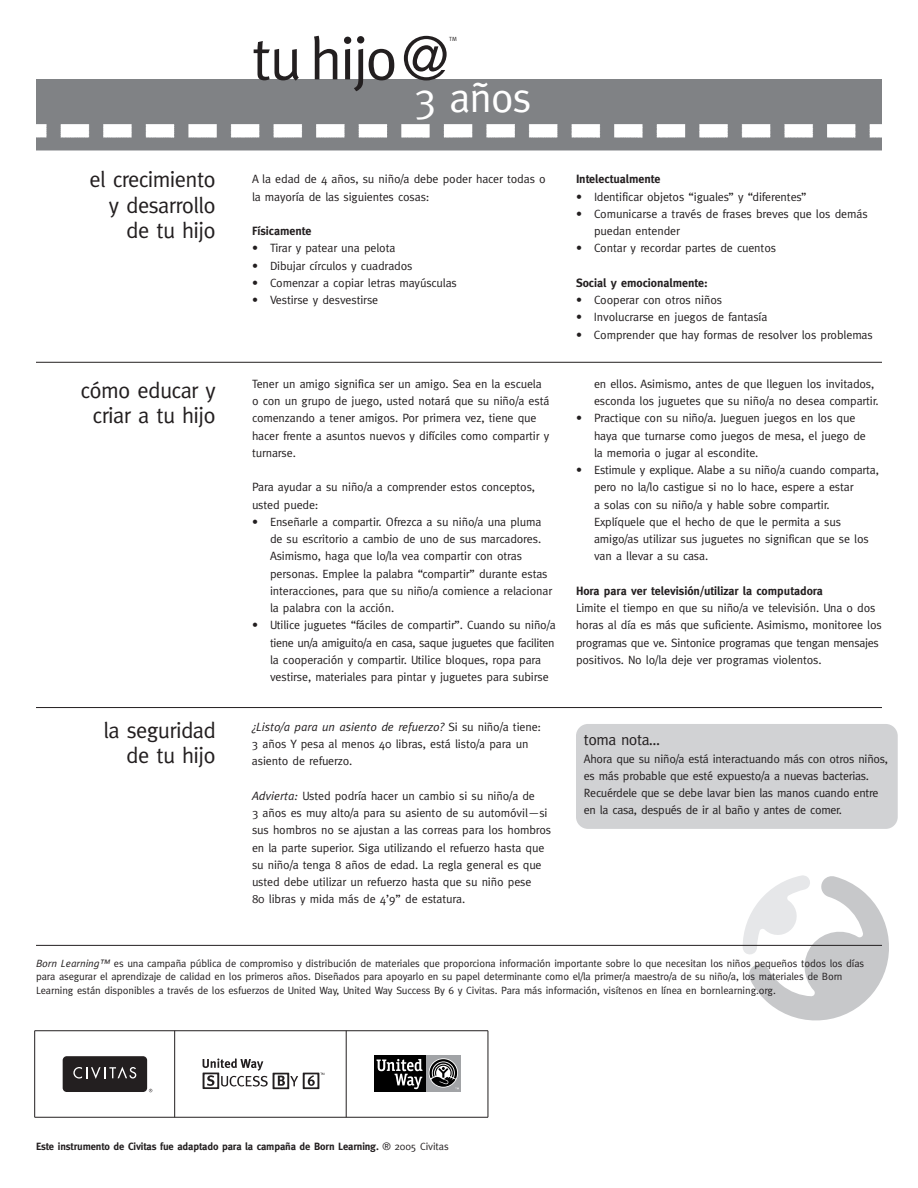
<style>
.page{position:relative;width:918px;height:1188px;background:#fff}
.page>*{position:absolute;margin:0;border:0;box-sizing:border-box;transform-origin:0 0}
.t1{font:60px "Meta";letter-spacing:-.03em;color:#231f20}
.t2{font:42px "Meta";color:#fff}
.t3{font:22.5px/25.5px "Meta";letter-spacing:-.025em;color:#231f20;text-align:right}
.t4{font:15.75px "Meta";letter-spacing:-.03em;color:#231f20}
.t5{font:12px/17.2px "Meta";letter-spacing:-.01em;color:#231f20}
.t6{font:700 12px "Meta";color:#231f20}
.t7{font:10.5px/13.5px "Meta";letter-spacing:-.01em;color:#231f20}
.t8{font:700 10.5px "Meta";letter-spacing:-.01em;color:#231f20}
.t9{font:6px "Meta";color:#231f20}
.s1{font-style:italic}
.s2{font-weight:400}
</style>
<div class="page">
<hr style="left:36px;top:707px;width:846px;height:1px;background:#231f20">
<img style="left:36px;top:79px;width:846px;height:72px">
<hr style="left:36px;top:362px;width:846px;height:1px;background:#231f20">
<div style="left:576px;top:724px;width:322px;height:105px;background:#d1d2d4;border-radius:12px"></div>
<svg style="left:743px;top:875px;width:146px;height:146px"></svg>
<hr style="left:36px;top:945px;width:846px;height:1px;background:#231f20">
<div style="left:426px;top:1055px;width:35px;height:37px;background:#a1a3a6"></div>
<svg style="left:429px;top:1058px;width:29px;height:30px"></svg>
<div style="left:374px;top:1055px;width:52px;height:37px;background:#000"></div>
<svg style="left:430px;top:1059px;width:29px;height:30px"></svg>
<svg style="left:376px;top:1059px;width:47px;height:30px"></svg>
<div style="left:63px;top:1056px;width:84px;height:36px;background:#231f20;border-radius:4px"></div>
<svg style="left:73px;top:1067px;width:63px;height:12px"></svg>
<svg style="left:203px;top:1058px;width:121px;height:31px"></svg>
<hr style="left:35px;top:1030px;width:453px;height:1px;background:#231f20">
<hr style="left:35px;top:1117px;width:453px;height:1px;background:#231f20">
<hr style="left:34px;top:1031px;width:1px;height:86px;background:#231f20">
<hr style="left:174px;top:1031px;width:1px;height:86px;background:#231f20">
<hr style="left:346px;top:1031px;width:1px;height:86px;background:#231f20">
<hr style="left:488px;top:1031px;width:1px;height:86px;background:#231f20">
<h3 class="t3" style="left:89px;top:168px;width:128px">el crecimiento y desarrollo de tu hijo</h3>
<h1 class="t1" style="left:252px;top:35px;width:199px">tu hijo@</h1>
<p class="t9" style="left:449px;top:36px;width:9px">TM</p>
<h2 class="t2" style="left:414px;top:81px;width:119px">3 años</h2>
<p class="t5" style="left:252px;top:171px;width:295px">A la edad de 4 años, su niño/a debe poder hacer todas o la mayoría de las siguientes cosas:</p>
<p class="t6" style="left:252px;top:226px;width:61px">Físicamente</p>
<p class="t5" style="left:252px;top:240px;width:145px">• Tirar y patear una pelota</p>
<p class="t5" style="left:252px;top:258px;width:162px">• Dibujar círculos y cuadrados</p>
<p class="t5" style="left:252px;top:275px;width:207px">• Comenzar a copiar letras mayúsculas</p>
<p class="t5" style="left:252px;top:292px;width:128px">• Vestirse y desvestirse</p>
<h3 class="t3" style="left:80px;top:379px;width:137px;text-align:center">cómo educar y criar a tu hijo</h3>
<p class="t5" style="left:252px;top:376px;width:299px">Tener un amigo significa ser un amigo. Sea en la escuela o con un grupo de juego, usted notará que su niño/a está comenzando a tener amigos. Por primera vez, tiene que hacer frente a asuntos nuevos y difíciles como compartir y turnarse.</p>
<p class="t5" style="left:252px;top:479px;width:285px">Para ayudar a su niño/a a comprender estos conceptos, usted puede:</p>
<p class="t5" style="left:270px;top:514px;width:284px;text-indent:-18px">• Enseñarle a compartir. Ofrezca a su niño/a una pluma de su escritorio a cambio de uno de sus marcadores.<br>Asimismo, haga que lo/la vea compartir con otras personas. Emplee la palabra “compartir” durante estas interacciones, para que su niño/a comience a relacionar la palabra con la acción.</p>
<p class="t5" style="left:270px;top:617px;width:287px;text-indent:-18px">• Utilice juguetes “fáciles de compartir”. Cuando su niño/a tiene un/a amiguito/a en casa, saque juguetes que faciliten la cooperación y compartir. Utilice bloques, ropa para vestirse, materiales para pintar y juguetes para subirse</p>
<h3 class="t3" style="left:104px;top:719px;width:114px">la seguridad de tu hijo</h3>
<p class="t5" style="left:252px;top:719px;width:291px"><span class="s1">¿Listo/a para un asiento de refuerzo?</span> Si su niño/a tiene:<br>3 años Y pesa al menos 40 libras, está listo/a para un asiento de refuerzo.</p>
<p class="t5" style="left:252px;top:788px;width:301px"><span class="s1">Advierta:</span> Usted podría hacer un cambio si su niño/a de<br>3 años es muy alto/a para su asiento de su automóvil—si sus hombros no se ajustan a las correas para los hombros en la parte superior. Siga utilizando el refuerzo hasta que su niño/a tenga 8 años de edad. La regla general es que usted debe utilizar un refuerzo hasta que su niño pese<br>80 libras y mida más de 4’9” de estatura.</p>
<p class="t6" style="left:576px;top:174px;width:86px">Intelectualmente</p>
<p class="t5" style="left:576px;top:189px;width:232px">• Identificar objetos “iguales” y “diferentes”</p>
<p class="t5" style="left:594px;top:206px;width:275px;text-indent:-18px">• Comunicarse a través de frases breves que los demás puedan entender</p>
<p class="t5" style="left:576px;top:240px;width:202px">• Contar y recordar partes de cuentos</p>
<p class="t6" style="left:576px;top:278px;width:133px">Social y emocionalmente:</p>
<p class="t5" style="left:576px;top:292px;width:148px">• Cooperar con otros niños</p>
<p class="t5" style="left:576px;top:309px;width:193px">• Involucrarse en juegos de fantasía</p>
<p class="t5" style="left:576px;top:327px;width:298px">• Comprender que hay formas de resolver los problemas</p>
<p class="t5" style="left:594px;top:376px;width:286px">en ellos. Asimismo, antes de que lleguen los invitados, esconda los juguetes que su niño/a no desea compartir.</p>
<p class="t5" style="left:594px;top:410px;width:273px;text-indent:-18px">• Practique con su niño/a. Jueguen juegos en los que haya que turnarse como juegos de mesa, el juego de la memoria o jugar al escondite.</p>
<p class="t5" style="left:594px;top:462px;width:286px;text-indent:-18px">• Estimule y explique. Alabe a su niño/a cuando comparta, pero no la/lo castigue si no lo hace, espere a estar<br>a solas con su niño/a y hable sobre compartir.<br>Explíquele que el hecho de que le permita a sus amigo/as utilizar sus juguetes no significan que se los van a llevar a su casa.</p>
<p class="t6" style="left:576px;top:586px;width:248px">Hora para ver televisión/utilizar la computadora</p>
<p class="t5" style="left:576px;top:600px;width:307px">Limite el tiempo en que su niño/a ve televisión. Una o dos horas al día es más que suficiente. Asimismo, monitoree los programas que ve. Sintonice programas que tengan mensajes positivos. No lo/la deje ver programas violentos.</p>
<h3 class="t4" style="left:584px;top:734px;width:78px">toma nota…</h3>
<p class="t5" style="left:584px;top:751px;width:306px">Ahora que su niño/a está interactuando más con otros niños, es más probable que esté expuesto/a a nuevas bacterias.<br>Recuérdele que se debe lavar bien las manos cuando entre en la casa, después de ir al baño y antes de comer.</p>
<p class="t7" style="left:36px;top:957px;width:830px"><span class="s1">Born Learning™</span> es una campaña pública de compromiso y distribución de materiales que proporciona información importante sobre lo que necesitan los niños pequeños todos los días para asegurar el aprendizaje de calidad en los primeros años. Diseñados para apoyarlo en su papel determinante como el/la primer/a maestro/a de su niño/a, los materiales de Born<br>Learning están disponibles a través de los esfuerzos de United Way, United Way Success By 6 y Civitas. Para más información, visítenos en línea en bornlearning.org.</p>
<p class="t8" style="left:36px;top:1142px;width:414px">Este instrumento de Civitas fue adaptado para la campaña de Born Learning. <span class="s2">® 2005 Civitas</span></p>
</div>
